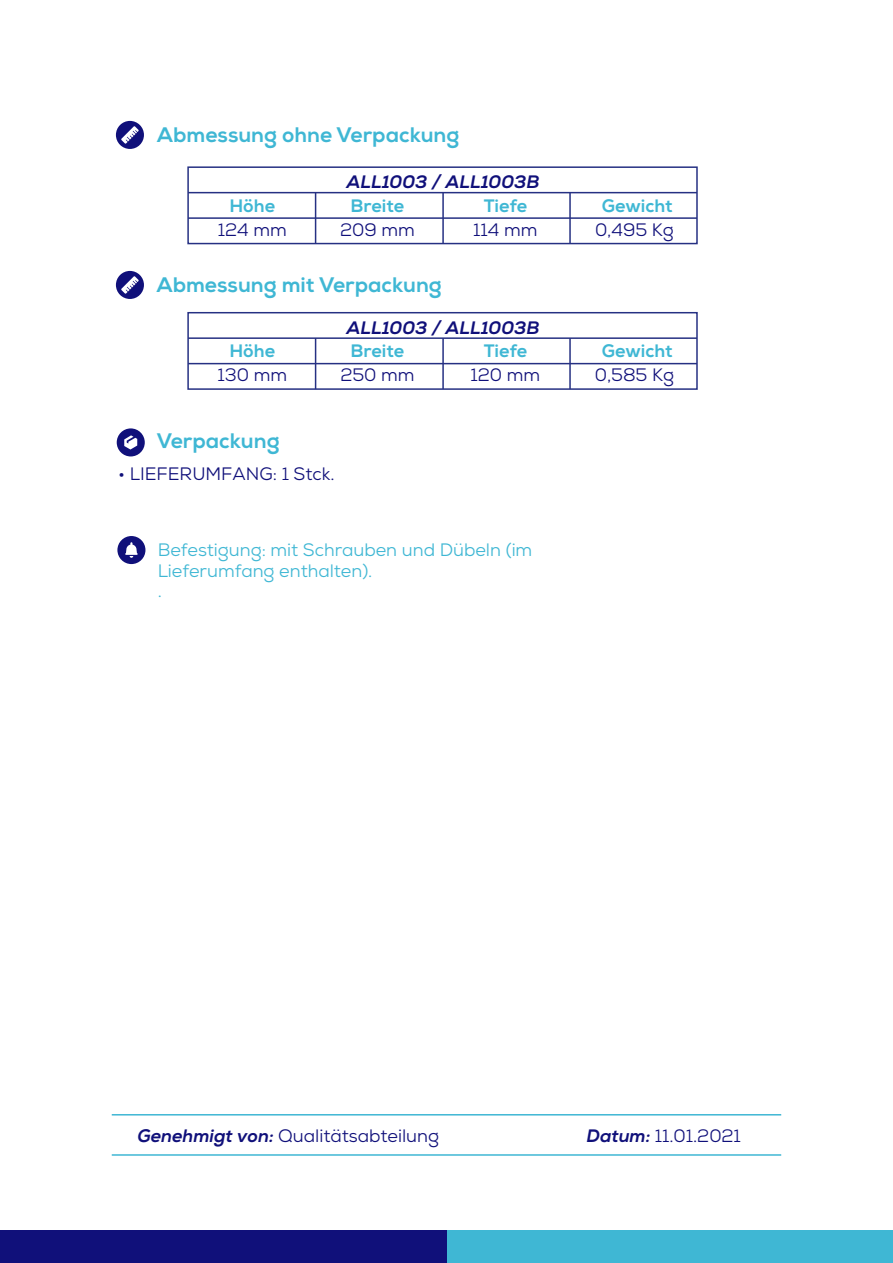
<style>
.page{position:relative;width:893px;height:1263px;background:#fff}
.page>*{position:absolute;margin:0;border:0;box-sizing:border-box;transform-origin:0 0}
.t1{font:800 21px "Nexa";color:#3fb7d4}
.t2{font:18px "Nexa";color:#10107a}
.t3{font:18px/20.9px "Nexa";color:#3fb7d4}
.t4{font:800 18px "Nexa";color:#3fb7d4}
.t5{font:italic 800 18px "Nexa";color:#10107a}
.s1{font-weight:800;font-style:italic}
</style>
<div class="page">
<svg style="left:116px;top:121px;width:28px;height:28px"></svg>
<svg style="left:117px;top:428px;width:28px;height:28px"></svg>
<div style="left:187px;top:166px;width:511px;height:78px;border:2px solid #263183"></div>
<hr style="left:188px;top:217px;width:509px;height:2px;background:#263183">
<hr style="left:188px;top:192px;width:509px;height:1px;background:#263183">
<hr style="left:442px;top:193px;width:2px;height:51px;background:#263183">
<hr style="left:569px;top:193px;width:2px;height:51px;background:#263183">
<hr style="left:315px;top:193px;width:1px;height:51px;background:#263183">
<div style="left:0;top:1231px;width:447px;height:32px;background:#10107a"></div>
<div style="left:447px;top:1231px;width:446px;height:32px;background:#3fb7d4"></div>
<hr style="left:112px;top:1154px;width:669px;height:2px;background:#3fb7d4">
<hr style="left:112px;top:1114px;width:669px;height:1px;background:#3fb7d4">
<svg style="left:117px;top:536px;width:28px;height:28px"></svg>
<svg style="left:116px;top:271px;width:28px;height:28px"></svg>
<div style="left:187px;top:312px;width:511px;height:78px;border:2px solid #263183"></div>
<hr style="left:188px;top:363px;width:509px;height:1px;background:#263183">
<hr style="left:188px;top:337px;width:509px;height:2px;background:#263183">
<hr style="left:442px;top:338px;width:2px;height:51px;background:#263183">
<hr style="left:569px;top:338px;width:2px;height:51px;background:#263183">
<hr style="left:315px;top:338px;width:1px;height:51px;background:#263183">
<p class="t1" style="left:157px;top:122px;width:304px">Abmessung ohne Verpackung</p>
<p class="t5" style="left:346px;top:171px;width:194px">ALL1003 / ALL1003B</p>
<p class="t4" style="left:230px;top:194px;width:47px">Höhe</p>
<p class="t4" style="left:351px;top:194px;width:55px">Breite</p>
<p class="t4" style="left:484px;top:194px;width:45px">Tiefe</p>
<p class="t2" style="left:218px;top:218px;width:70px">124 mm</p>
<p class="t2" style="left:340px;top:218px;width:76px">209 mm</p>
<p class="t2" style="left:473px;top:218px;width:66px">114 mm</p>
<p class="t1" style="left:156px;top:272px;width:287px">Abmessung mit Verpackung</p>
<p class="t5" style="left:346px;top:316px;width:194px">ALL1003 / ALL1003B</p>
<p class="t4" style="left:230px;top:340px;width:47px">Höhe</p>
<p class="t4" style="left:351px;top:340px;width:55px">Breite</p>
<p class="t4" style="left:484px;top:340px;width:45px">Tiefe</p>
<p class="t2" style="left:218px;top:363px;width:71px">130 mm</p>
<p class="t2" style="left:340px;top:363px;width:76px">250 mm</p>
<p class="t2" style="left:471px;top:363px;width:71px">120 mm</p>
<p class="t1" style="left:157px;top:428px;width:124px">Verpackung</p>
<p class="t2" style="left:118px;top:462px;width:218px">• LIEFERUMFANG: 1 Stck.</p>
<p class="t3" style="left:158px;top:539px;width:376px">Befestigung: mit Schrauben und Dübeln (im<br>Lieferumfang enthalten).<br>.</p>
<p class="t4" style="left:602px;top:194px;width:72px">Gewicht</p>
<p class="t2" style="left:595px;top:218px;width:80px">0,495 Kg</p>
<p class="t4" style="left:602px;top:340px;width:72px">Gewicht</p>
<p class="t2" style="left:595px;top:363px;width:81px">0,585 Kg</p>
<p class="t2" style="left:137px;top:1124px;width:303px"><span class="s1">Genehmigt von:</span> Qualitätsabteilung</p>
<p class="t2" style="left:586px;top:1124px;width:156px"><span class="s1">Datum:</span> 11.01.2021</p>
</div>
